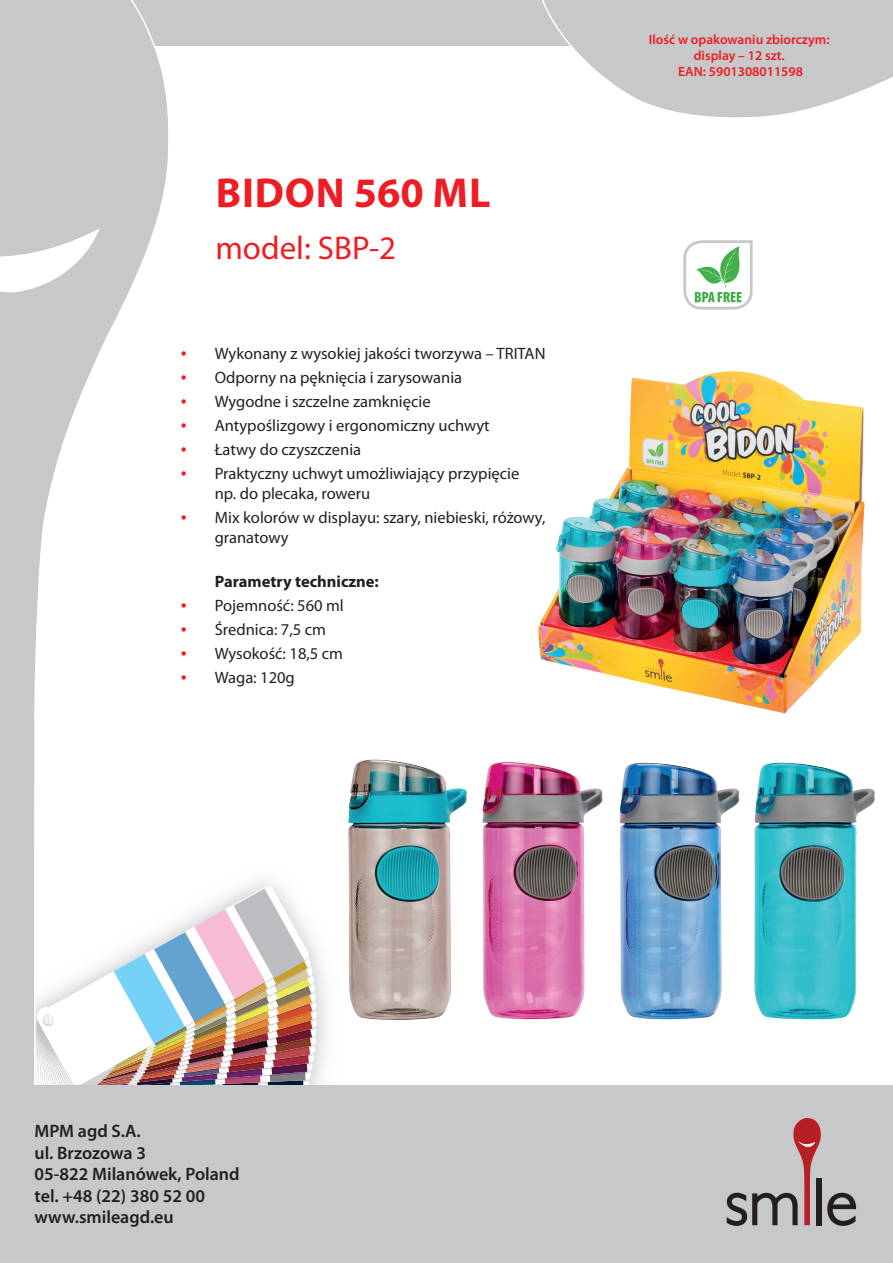
<style>
.page{position:relative;width:893px;height:1263px;background:#fff}
.page>*{position:absolute;margin:0;border:0;box-sizing:border-box;transform-origin:0 0}
.t1{font:700 42px "Myriad Pro";letter-spacing:.02em;color:#ee1d23}
.t2{font:33px "Myriad Pro";color:#ee1d23}
.t3{font:600 18px "Myriad Pro";color:#231f20}
.t4{font:16.5px/19.8px "Myriad Pro";color:#231f20}
.t5{font:700 16.5px "Myriad Pro";color:#231f20}
.t6{font:600 13.5px "Myriad Pro";color:#ee1d23}
.s1{font-size:21px;color:#ee1d23}
</style>
<div class="page">
<div style="left:0;top:0;width:893px;height:46px;background:#c7c8ca"></div>
<svg style="left:0;top:0;width:169px;height:888px"></svg>
<svg style="left:542px;top:0;width:351px;height:118px"></svg>
<div style="left:0;top:1085px;width:893px;height:178px;background:#c7c8ca"></div>
<div style="left:817px;top:1178px;width:5px;height:47px;background:#231f20"></div>
<svg style="left:827px;top:1193px;width:29px;height:33px"></svg>
<svg style="left:727px;top:1118px;width:94px;height:108px"></svg>
<svg style="left:0;top:888px;width:317px;height:197px"></svg>
<svg style="left:683px;top:240px;width:70px;height:70px"></svg>
<img style="left:316px;top:759px;width:559px;height:295px">
<img style="left:538px;top:371px;width:327px;height:343px">
<p class="t1" style="left:216px;top:169px;width:276px">BIDON 560 ML</p>
<p class="t2" style="left:215px;top:230px;width:182px">model: SBP-2</p>
<p class="t4" style="left:181px;top:344px;width:366px"><span class="s1">•</span> Wykonany z wysokiej jakości tworzywa – TRITAN</p>
<p class="t4" style="left:181px;top:368px;width:283px"><span class="s1">•</span> Odporny na pęknięcia i zarysowania</p>
<p class="t4" style="left:181px;top:392px;width:251px"><span class="s1">•</span> Wygodne i szczelne zamknięcie</p>
<p class="t4" style="left:181px;top:416px;width:310px"><span class="s1">•</span> Antypoślizgowy i ergonomiczny uchwyt</p>
<p class="t4" style="left:181px;top:440px;width:182px"><span class="s1">•</span> Łatwy do czyszczenia</p>
<p class="t4" style="left:215px;top:464px;width:306px;text-indent:-34px"><span class="s1">•</span> Praktyczny uchwyt umożliwiający przypięcie np. do plecaka, roweru</p>
<p class="t4" style="left:215px;top:508px;width:332px;text-indent:-34px"><span class="s1">•</span> Mix kolorów w displayu: szary, niebieski, różowy, granatowy</p>
<p class="t5" style="left:215px;top:572px;width:166px">Parametry techniczne:</p>
<p class="t4" style="left:181px;top:596px;width:165px"><span class="s1">•</span> Pojemność: 560 ml</p>
<p class="t4" style="left:181px;top:620px;width:147px"><span class="s1">•</span> Średnica: 7,5 cm</p>
<p class="t4" style="left:181px;top:644px;width:164px"><span class="s1">•</span> Wysokość: 18,5 cm</p>
<p class="t4" style="left:181px;top:668px;width:116px"><span class="s1">•</span> Waga: 120g</p>
<p class="t6" style="left:649px;top:32px;width:182px">Ilość w opakowaniu zbiorczym:</p>
<p class="t6" style="left:694px;top:48px;width:92px">display – 12 szt.</p>
<p class="t6" style="left:678px;top:64px;width:126px">EAN: 5901308011598</p>
<p class="t3" style="left:35px;top:1121px;width:108px">MPM agd S.A.</p>
<p class="t3" style="left:35px;top:1142px;width:113px">ul. Brzozowa 3</p>
<p class="t3" style="left:35px;top:1164px;width:207px">05-822 Milanówek, Poland</p>
<p class="t3" style="left:35px;top:1186px;width:172px">tel. +48 (22) 380 52 00</p>
<p class="t3" style="left:35px;top:1207px;width:141px">www.smileagd.eu</p>
</div>
